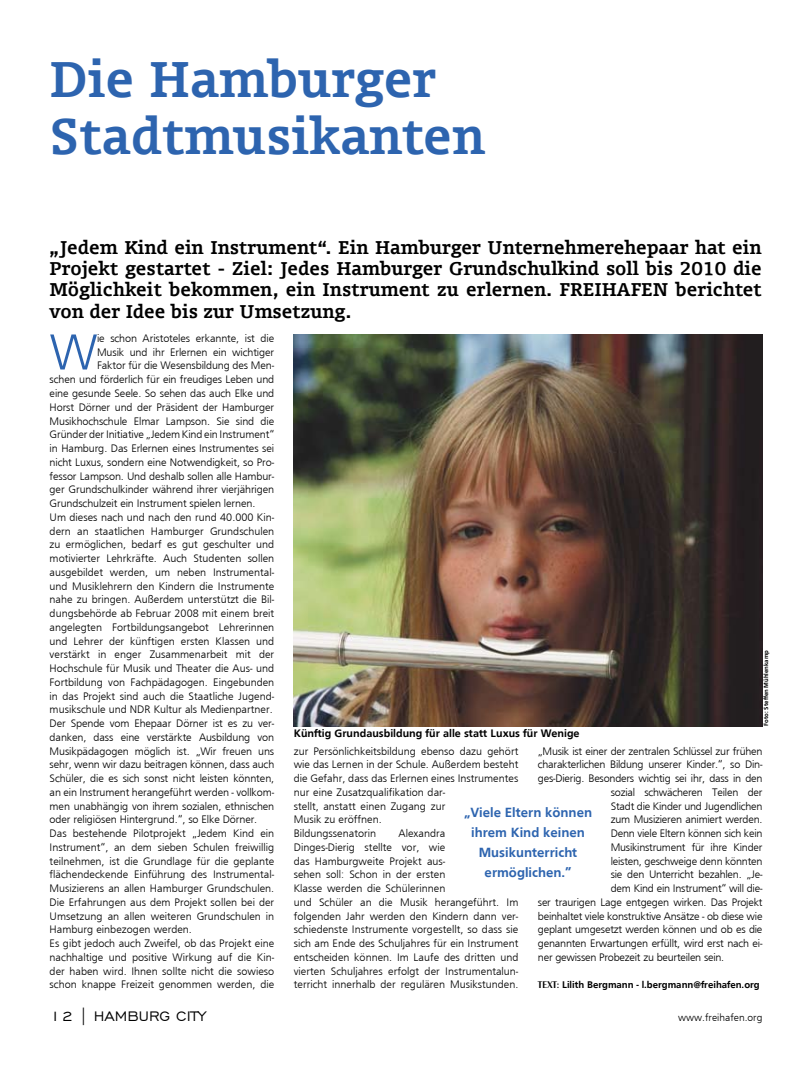
<style>
.page{position:relative;width:798px;height:1081px;background:#fff}
.page>*{position:absolute;margin:0;border:0;box-sizing:border-box;transform-origin:0 0}
.t1{font:300 52.5px "Frugal Sans";color:#2d64af}
.t2{font:700 47.5px/57px "Union";color:#2d64af}
.t3{font:700 17.5px/21.2px "Union";color:#000;text-align:justify}
.t4{font:17.5px "Engravers Gothic BT";color:#000}
.t5{font:700 13.75px/20px "Frugal Sans";color:#2d64af;text-align:center}
.t6{font:300 11.25px/13.8px "Frugal Sans";color:#000}
.t7{font:300 11.25px "Frugal Sans";letter-spacing:-.02em;color:#000}
.t8{font:700 11.25px "Frugal Sans";color:#000}
.t9{font:300 10.62px "Frugal Sans";color:#000}
.t10{font:700 10px "Frugal Sans";color:#000}
.t11{font:700 6.25px "Frugal Sans";color:#000}
.s1{font-family:"Britannic Medium BOLD";font-weight:400}
</style>
<div class="page">
<img style="left:294px;top:334px;width:468px;height:392px">
<h2 class="t2" style="left:50px;top:50px;width:437px">Die Hamburger<br>Stadtmusikanten</h2>
<p class="t3" style="left:50px;top:236px;width:713px">„Jedem Kind ein Instrument“. Ein Hamburger Unternehmerehepaar hat ein Projekt gestartet - Ziel: Jedes Hamburger Grundschulkind soll bis 2010 die Möglichkeit bekommen, ein Instrument zu erlernen. FREIHAFEN berichtet von der Idee bis zur Umsetzung.</p>
<h1 class="t1" style="left:50px;top:323px;width:49px">W</h1>
<p class="t6" style="left:97px;top:331px;width:179px">ie schon Aristoteles erkannte, ist die</p>
<p class="t6" style="left:97px;top:345px;width:179px">Musik und ihr Erlernen ein wichtiger</p>
<p class="t6" style="left:97px;top:359px;width:179px">Faktor für die Wesensbildung des Men-</p>
<p class="t6" style="left:50px;top:372px;width:226px">schen und förderlich für ein freudiges Leben und</p>
<p class="t6" style="left:50px;top:386px;width:226px">eine gesunde Seele. So sehen das auch Elke und</p>
<p class="t6" style="left:50px;top:400px;width:226px">Horst Dörner und der Präsident der Hamburger</p>
<p class="t6" style="left:50px;top:414px;width:226px">Musikhochschule Elmar Lampson. Sie sind die</p>
<p class="t6" style="left:50px;top:427px;width:226px">Gründer der Initiative „Jedem Kind ein Instrument“</p>
<p class="t6" style="left:50px;top:441px;width:226px">in Hamburg. Das Erlernen eines Instrumentes sei</p>
<p class="t6" style="left:50px;top:455px;width:226px">nicht Luxus, sondern eine Notwendigkeit, so Pro-</p>
<p class="t6" style="left:50px;top:469px;width:226px">fessor Lampson. Und deshalb sollen alle Hambur-</p>
<p class="t6" style="left:50px;top:482px;width:226px">ger Grundschulkinder während ihrer vierjährigen</p>
<p class="t6" style="left:50px;top:496px;width:207px">Grundschulzeit ein Instrument spielen lernen.</p>
<p class="t6" style="left:50px;top:510px;width:226px">Um dieses nach und nach den rund 40.000 Kin-</p>
<p class="t6" style="left:50px;top:524px;width:226px">dern an staatlichen Hamburger Grundschulen</p>
<p class="t6" style="left:50px;top:537px;width:226px">zu ermöglichen, bedarf es gut geschulter und</p>
<p class="t6" style="left:50px;top:551px;width:226px">motivierter Lehrkräfte. Auch Studenten sollen</p>
<p class="t6" style="left:50px;top:565px;width:226px">ausgebildet werden, um neben Instrumental-</p>
<p class="t6" style="left:50px;top:579px;width:226px">und Musiklehrern den Kindern die Instrumente</p>
<p class="t6" style="left:50px;top:592px;width:226px">nahe zu bringen. Außerdem unterstützt die Bil-</p>
<p class="t6" style="left:50px;top:606px;width:226px">dungsbehörde ab Februar 2008 mit einem breit</p>
<p class="t6" style="left:50px;top:620px;width:226px">angelegten Fortbildungsangebot Lehrerinnen</p>
<p class="t6" style="left:50px;top:634px;width:226px">und Lehrer der künftigen ersten Klassen und</p>
<p class="t6" style="left:50px;top:647px;width:226px">verstärkt in enger Zusammenarbeit mit der</p>
<p class="t6" style="left:50px;top:661px;width:226px">Hochschule für Musik und Theater die Aus- und</p>
<p class="t6" style="left:50px;top:675px;width:226px">Fortbildung von Fachpädagogen. Eingebunden</p>
<p class="t6" style="left:50px;top:689px;width:226px">in das Projekt sind auch die Staatliche Jugend-</p>
<p class="t6" style="left:50px;top:702px;width:224px">musikschule und NDR Kultur als Medienpartner.</p>
<p class="t6" style="left:50px;top:716px;width:226px">Der Spende vom Ehepaar Dörner ist es zu ver-</p>
<p class="t6" style="left:50px;top:730px;width:226px">danken, dass eine verstärkte Ausbildung von</p>
<p class="t6" style="left:50px;top:744px;width:226px">Musikpädagogen möglich ist. „Wir freuen uns</p>
<p class="t6" style="left:50px;top:757px;width:226px">sehr, wenn wir dazu beitragen können, dass auch</p>
<p class="t6" style="left:50px;top:771px;width:226px">Schüler, die es sich sonst nicht leisten könnten,</p>
<p class="t6" style="left:50px;top:785px;width:226px">an ein Instrument herangeführt werden - vollkom-</p>
<p class="t6" style="left:50px;top:799px;width:226px">men unabhängig von ihrem sozialen, ethnischen</p>
<p class="t6" style="left:50px;top:812px;width:209px">oder religiösen Hintergrund.“, so Elke Dörner.</p>
<p class="t6" style="left:50px;top:826px;width:226px">Das bestehende Pilotprojekt „Jedem Kind ein</p>
<p class="t6" style="left:50px;top:840px;width:226px">Instrument“, an dem sieben Schulen freiwillig</p>
<p class="t6" style="left:50px;top:854px;width:226px">teilnehmen, ist die Grundlage für die geplante</p>
<p class="t6" style="left:50px;top:867px;width:226px">flächendeckende Einführung des Instrumental-</p>
<p class="t6" style="left:50px;top:881px;width:226px">Musizierens an allen Hamburger Grundschulen.</p>
<p class="t6" style="left:50px;top:895px;width:226px">Die Erfahrungen aus dem Projekt sollen bei der</p>
<p class="t6" style="left:50px;top:909px;width:226px">Umsetzung an allen weiteren Grundschulen in</p>
<p class="t6" style="left:50px;top:922px;width:144px">Hamburg einbezogen werden.</p>
<p class="t6" style="left:50px;top:936px;width:226px">Es gibt jedoch auch Zweifel, ob das Projekt eine</p>
<p class="t6" style="left:50px;top:950px;width:226px">nachhaltige und positive Wirkung auf die Kin-</p>
<p class="t6" style="left:50px;top:964px;width:226px">der haben wird. Ihnen sollte nicht die sowieso</p>
<p class="t6" style="left:50px;top:977px;width:226px">schon knappe Freizeit genommen werden, die</p>
<p class="t11" style="left:762px;top:725px;width:77px;rotate:-90deg">Foto: Steffen Mühlenkamp</p>
<p class="t8" style="left:294px;top:726px;width:287px">Künftig Grundausbildung für alle statt Luxus für Wenige</p>
<p class="t7" style="left:537px;top:744px;width:226px">„Musik ist einer der zentralen Schlüssel zur frühen</p>
<p class="t7" style="left:537px;top:758px;width:226px">charakterlichen Bildung unserer Kinder.“, so Din-</p>
<p class="t7" style="left:537px;top:772px;width:226px">ges-Dierig. Besonders wichtig sei ihr, dass in den</p>
<p class="t7" style="left:610px;top:786px;width:153px">sozial schwächeren Teilen der</p>
<p class="t7" style="left:610px;top:799px;width:153px">Stadt die Kinder und Jugendlichen</p>
<p class="t7" style="left:610px;top:813px;width:153px">zum Musizieren animiert werden.</p>
<p class="t7" style="left:610px;top:827px;width:153px">Denn viele Eltern können sich kein</p>
<p class="t7" style="left:610px;top:841px;width:153px">Musikinstrument für ihre Kinder</p>
<p class="t7" style="left:610px;top:854px;width:153px">leisten, geschweige denn könnten</p>
<p class="t7" style="left:610px;top:868px;width:153px">sie den Unterricht bezahlen. „Je-</p>
<p class="t7" style="left:610px;top:882px;width:153px">dem Kind ein Instrument“ will die-</p>
<p class="t7" style="left:537px;top:896px;width:226px">ser traurigen Lage entgegen wirken. Das Projekt</p>
<p class="t7" style="left:537px;top:909px;width:226px">beinhaltet viele konstruktive Ansätze - ob diese wie</p>
<p class="t7" style="left:537px;top:923px;width:226px">geplant umgesetzt werden können und ob es die</p>
<p class="t7" style="left:537px;top:937px;width:226px">genannten Erwartungen erfüllt, wird erst nach ei-</p>
<p class="t7" style="left:537px;top:951px;width:188px">ner gewissen Probezeit zu beurteilen sein.</p>
<p class="t6" style="left:294px;top:744px;width:226px">zur Persönlichkeitsbildung ebenso dazu gehört wie das Lernen in der Schule. Außerdem besteht die Gefahr, dass das Erlernen eines Instrumentes nur eine Zusatzqualifikation dar-<br>stellt, anstatt einen Zugang zur<br>Musik zu eröffnen.<br>Bildungssenatorin</p>
<p class="t5" style="left:464px;top:802px;width:129px">„Viele Eltern können ihrem Kind keinen<br>Musikunterricht ermöglichen.”</p>
<p class="t6" style="left:294px;top:826px;width:226px;text-indent:105px">Alexandra<br>Dinges-Dierig stellte vor, wie<br>das Hamburgweite Projekt aus-<br>sehen soll: Schon in der ersten<br>Klasse werden die Schülerinnen<br>und Schüler an die Musik herangeführt. Im folgenden Jahr werden den Kindern dann ver&shy;schiedenste Instrumente vorgestellt, so dass sie sich am Ende des Schuljahres für ein Instrument entscheiden können. Im Laufe des dritten und vierten Schuljahres erfolgt der Instrumentalun&shy;terricht innerhalb der regulären Musikstunden.</p>
<p class="t10" style="left:537px;top:979px;width:223px"><span class="s1">Text:</span> Lilith Bergmann - l.bergmann@freihafen.org</p>
<h3 class="t4" style="left:50px;top:1006px;width:158px">12 | Ham burg City</h3>
<p class="t9" style="left:677px;top:1011px;width:86px">www.freihafen.org</p>
</div>
